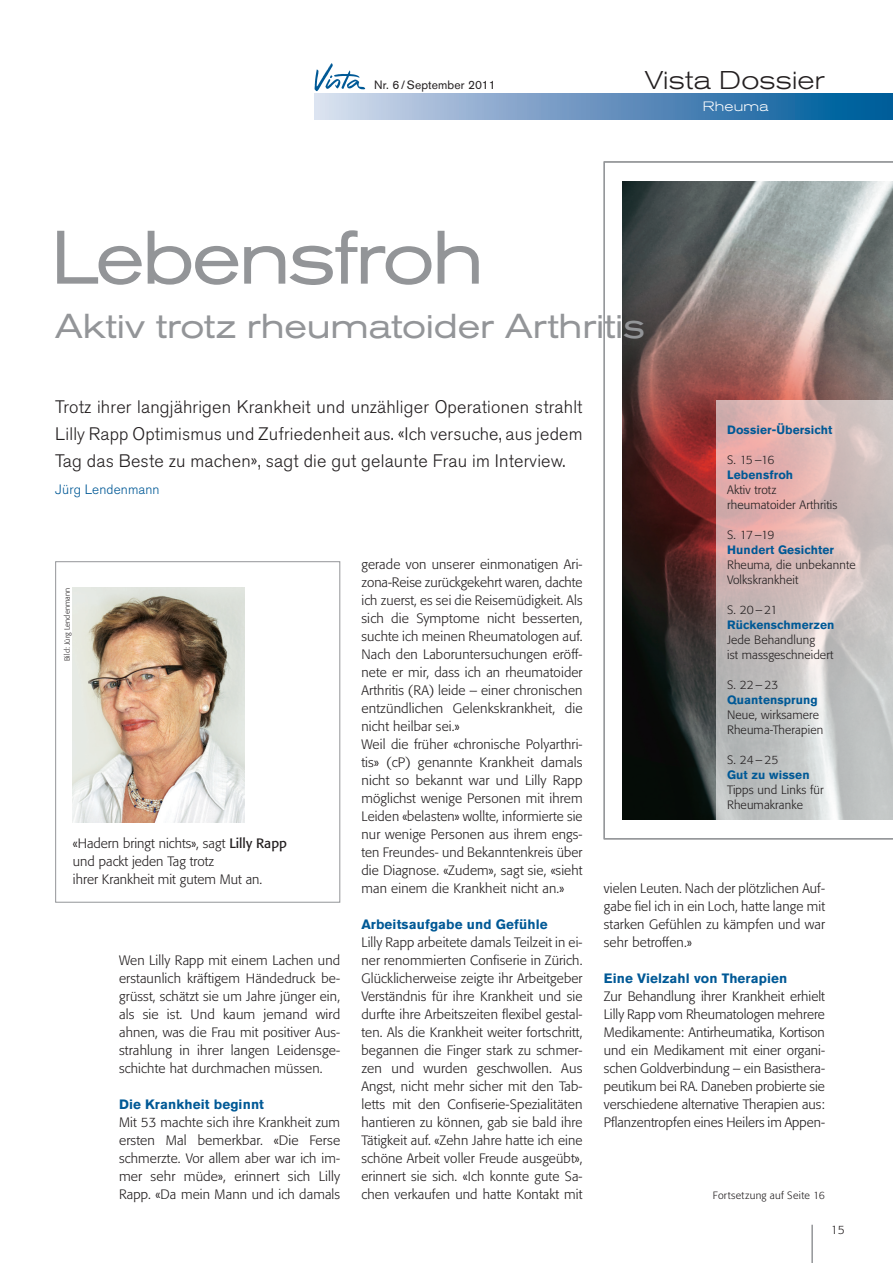
<style>
.page{position:relative;width:893px;height:1263px;background:#fff}
.page>*{position:absolute;margin:0;border:0;box-sizing:border-box;transform-origin:0 0}
.Titel_Redaktion_x04{font:expanded 74.85px "Akzidenz Grotesk Pro";letter-spacing:-.04em;color:#939598;scale:.96 1}
.Untertitel_Redaktion{font:expanded 34.35px "Akzidenz Grotesk Pro";letter-spacing:-.005em;color:#939598;scale:.96 1}
.Kopfzeile_Vista_Doss{font:300 expanded 25.5px "Akzidenz Grotesk Pro";letter-spacing:.01em;color:#231f20}
.Lead_x06{font:300 18px/27px "Akzidenz Grotesk Pro";letter-spacing:.01em;color:#231f20;text-align:justify}
.Grundtext_x08{font:300 13.5px/18px "Formata Pro";letter-spacing:.01em;color:#231f20;text-align:justify}
.Grundtext_Interview{font:300 13.5px/18px "Formata Pro";color:#231f20}
.Zwischentitel_x09{font:700 13.5px "Akzidenz Grotesk Pro";letter-spacing:.01em;color:#005996}
.Kopfzeile_Vista_Unte{font:300 expanded 13.5px "Akzidenz Grotesk Pro";letter-spacing:.01em;color:#fff}
.Lead_x06-2{font:300 13.5px "Akzidenz Grotesk Pro";letter-spacing:.01em;color:#005996}
.Grundtext_Editorial{font:300 12px/15px "Formata Pro";letter-spacing:.01em;color:#231f20}
.Zwischentitel_Editor{font:700 12px "Akzidenz Grotesk Pro";letter-spacing:.01em;color:#005996}
.Kopfzeile_Dossier_Da{font:12px "Akzidenz Grotesk Pro";letter-spacing:.01em;color:#231f20}
.Pagina_rechts{font:300 12px "Formata Pro";color:#231f20}
.Grundtext_Jump_x08{font:300 10.5px "Formata Pro";letter-spacing:.03em;color:#231f20}
.Fotograf_x12{font:300 7.5px "Formata Pro";letter-spacing:.01em;color:#231f20}
.s1{font-weight:400}
</style>
<div class="page">
<hr style="left:811px;top:1225px;width:2px;height:38px;background:#939598">
<img style="left:314px;top:63px;width:52px;height:29px">
<svg style="left:603px;top:161px;width:290px;height:678px"></svg>
<div style="left:315px;top:94px;width:578px;height:25px;background:linear-gradient(to right,#d9d9ec,#005496)"></div>
<div style="left:55px;top:561px;width:285px;height:341px;border:1px solid #939598"></div>
<img style="left:73px;top:587px;width:171px;height:235px">
<p class="Kopfzeile_Dossier_Da" style="left:374px;top:77px;width:123px">Nr. 6/September 2011</p>
<p class="Kopfzeile_Vista_Doss" style="left:645px;top:64px;width:181px">Vista Dossier</p>
<p class="Kopfzeile_Vista_Unte" style="left:679px;top:97px;width:115px">Dossier Thema</p>
<p class="Kopfzeile_Vista_Unte" style="left:703px;top:97px;width:67px">Rheuma</p>
<p class="Titel_Redaktion_x04" style="left:51px;top:209px;width:453px">Lebensfroh</p>
<p class="Untertitel_Redaktion" style="left:55px;top:303px;width:616px">Aktiv trotz rheumatoider Arthritis</p>
<p class="Lead_x06" style="left:55px;top:393px;width:529px">Trotz ihrer langjährigen Krankheit und unzähliger Operationen strahlt Lilly Rapp Optimismus und Zufriedenheit aus. «Ich versuche, aus jedem Tag das Beste zu machen», sagt die gut gelaunte Frau im Interview.</p>
<p class="Lead_x06-2" style="left:55px;top:481px;width:106px">Jürg Lendenmann</p>
<p class="Fotograf_x12" style="left:63px;top:661px;width:75px;rotate:-90deg">Bild: Jürg Lendenmann</p>
<p class="Grundtext_Interview" style="left:73px;top:834px;width:216px">«Hadern bringt nichts», sagt <span class="s1">Lilly Rapp </span>und packt jeden Tag trotz<br>ihrer Krankheit mit gutem Mut an.</p>
<p class="Grundtext_x08" style="left:119px;top:951px;width:223px">Wen Lilly Rapp mit einem Lachen und erstaunlich kräftigem Händedruck be&shy;grüsst, schätzt sie um Jahre jünger ein, als sie ist. Und kaum jemand wird ahnen, was die Frau mit positiver Aus&shy;strahlung in ihrer langen Leidensge&shy;schichte hat durchmachen müssen.</p>
<p class="Zwischentitel_x09" style="left:119px;top:1096px;width:146px">Die Krankheit beginnt</p>
<p class="Grundtext_x08" style="left:119px;top:1113px;width:223px">Mit 53 machte sich ihre Krankheit zum ersten Mal bemerkbar. «Die Ferse schmerzte. Vor allem aber war ich im&shy;mer sehr müde», erinnert sich Lilly Rapp. «Da mein Mann und ich damals</p>
<p class="Grundtext_x08" style="left:361px;top:555px;width:223px">gerade von unserer einmonatigen Ari&shy;zona-Reise zurückgekehrt waren, dachte ich zuerst, es sei die Reisemüdigkeit. Als sich die Symptome nicht besserten, suchte ich meinen Rheumatologen auf.<br>Nach den Laboruntersuchungen eröff&shy;nete er mir, dass ich an rheumatoider Arthritis (RA) leide – einer chronischen entzündlichen Gelenkskrankheit, die nicht heilbar sei.»</p>
<p class="Grundtext_x08" style="left:361px;top:735px;width:223px">Weil die früher «chronische Polyarthri&shy;tis» (cP) genannte Krankheit damals nicht so bekannt war und Lilly Rapp möglichst wenige Personen mit ihrem Leiden «belasten» wollte, informierte sie nur wenige Personen aus ihrem engs&shy;ten Freundes- und Bekanntenkreis über die Diagnose. «Zudem», sagt sie, «sieht man einem die Krankheit nicht an.»</p>
<p class="Zwischentitel_x09" style="left:361px;top:916px;width:188px">Arbeitsaufgabe und Gefühle</p>
<p class="Grundtext_x08" style="left:361px;top:933px;width:223px">Lilly Rapp arbeitete damals Teilzeit in ei&shy;ner renommierten Confiserie in Zürich.<br>Glücklicherweise zeigte ihr Arbeitgeber Verständnis für ihre Krankheit und sie durfte ihre Arbeitszeiten flexibel gestal&shy;ten. Als die Krankheit weiter fortschritt, begannen die Finger stark zu schmer&shy;zen und wurden geschwollen. Aus Angst, nicht mehr sicher mit den Tab&shy;letts mit den Confiserie-Spezialitäten hantieren zu können, gab sie bald ihre Tätigkeit auf. «Zehn Jahre hatte ich eine schöne Arbeit voller Freude ausgeübt», erinnert sie sich. «Ich konnte gute Sa&shy;chen verkaufen und hatte Kontakt mit</p>
<p class="Zwischentitel_Editor" style="left:727px;top:422px;width:107px">Dossier-Übersicht</p>
<p class="Grundtext_Editorial" style="left:727px;top:452px;width:49px">S. 15–16</p>
<p class="Zwischentitel_Editor" style="left:727px;top:467px;width:68px">Lebensfroh</p>
<p class="Grundtext_Editorial" style="left:727px;top:482px;width:112px">Aktiv trotz rheumatoider Arthritis</p>
<p class="Grundtext_Editorial" style="left:727px;top:527px;width:49px">S. 17–19</p>
<p class="Zwischentitel_Editor" style="left:727px;top:542px;width:108px">Hundert Gesichter</p>
<p class="Grundtext_Editorial" style="left:727px;top:557px;width:130px">Rheuma, die unbekannte<br>Volkskrankheit</p>
<p class="Grundtext_Editorial" style="left:727px;top:602px;width:52px">S. 20–21</p>
<p class="Zwischentitel_Editor" style="left:727px;top:617px;width:109px">Rückenschmerzen</p>
<p class="Grundtext_Editorial" style="left:727px;top:632px;width:108px">Jede Behandlung<br>ist massgeschneidert</p>
<p class="Grundtext_Editorial" style="left:727px;top:677px;width:53px">S. 22–23</p>
<p class="Zwischentitel_Editor" style="left:727px;top:692px;width:92px">Quantensprung</p>
<p class="Grundtext_Editorial" style="left:727px;top:707px;width:98px">Neue, wirksamere<br>Rheuma-Therapien</p>
<p class="Grundtext_Editorial" style="left:727px;top:752px;width:53px">S. 24–25</p>
<p class="Zwischentitel_Editor" style="left:727px;top:767px;width:84px">Gut zu wissen</p>
<p class="Grundtext_Editorial" style="left:727px;top:782px;width:98px">Tipps und Links für<br>Rheumakranke</p>
<p class="Grundtext_x08" style="left:604px;top:879px;width:223px">vielen Leuten. Nach der plötzlichen Auf&shy;gabe fiel ich in ein Loch, hatte lange mit starken Gefühlen zu kämpfen und war sehr betroffen.»</p>
<p class="Zwischentitel_x09" style="left:604px;top:970px;width:185px">Eine Vielzahl von Therapien</p>
<p class="Grundtext_x08" style="left:604px;top:987px;width:223px">Zur Behandlung ihrer Krankheit erhielt Lilly Rapp vom Rheumatologen mehrere Medikamente: Antirheumatika, Kortison und ein Medikament mit einer organi&shy;schen Goldverbindung – ein Basisthera&shy;peutikum bei RA. Daneben probierte sie verschiedene alternative Therapien aus:<br>Pflanzentropfen eines Heilers im Appen-</p>
<p class="Grundtext_Jump_x08" style="left:713px;top:1189px;width:114px">Fortsetzung auf Seite 16</p>
<p class="Pagina_rechts" style="left:831px;top:1222px;width:16px">15</p>
</div>
